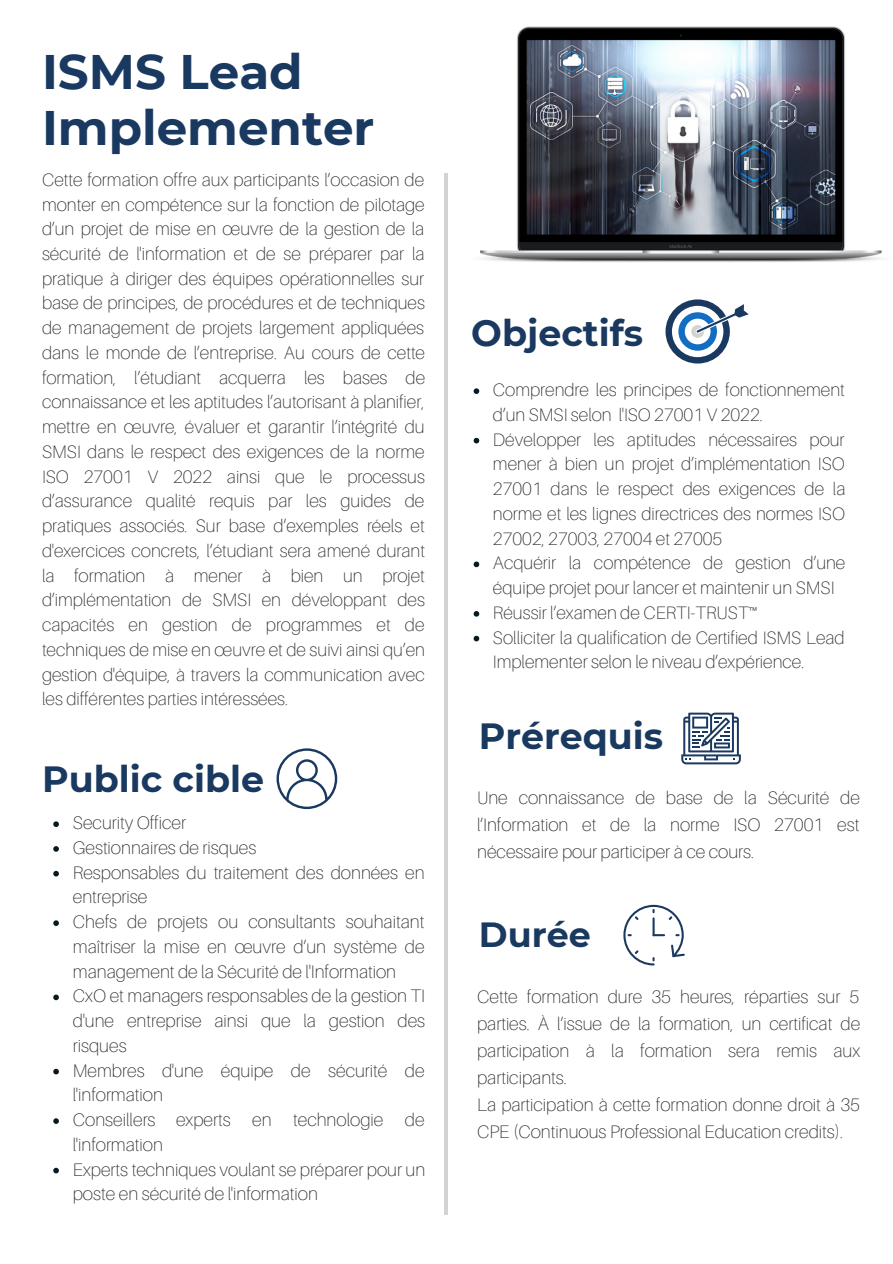
<style>
.page{position:relative;width:893px;height:1264px;background:#fff}
.page>*{position:absolute;margin:0;border:0;box-sizing:border-box;transform-origin:0 0}
.t1{font:700 48.45px/56.2px "Montserrat";color:#1a3960}
.t2{font:700 36.45px "Montserrat";color:#1a3960}
.t3{font:700 34.95px "Montserrat";color:#1a3960}
.t4{font:100 18.15px/24.8px "Aileron";color:#282828}
.t5{font:100 18px/24.8px "Aileron";color:#282828;text-align:justify}
</style>
<div class="page">
<hr style="left:444px;top:173px;width:4px;height:1041px;background:#d3d3d3">
<svg style="left:276px;top:748px;width:61px;height:61px"></svg>
<svg style="left:665px;top:299px;width:64px;height:64px"></svg>
<div style="left:672px;top:306px;width:51px;height:51px;background:#fff;border-radius:50%"></div>
<svg style="left:678px;top:312px;width:39px;height:39px"></svg>
<div style="left:684px;top:319px;width:26px;height:25px;background:#fff;border-radius:50%"></div>
<div style="left:691px;top:325px;width:13px;height:13px;background:#d3d3d3;border-radius:50%"></div>
<svg style="left:695px;top:302px;width:54px;height:31px"></svg>
<svg style="left:681px;top:712px;width:59px;height:52px"></svg>
<svg style="left:473px;top:388px;width:6px;height:6px"></svg>
<svg style="left:473px;top:438px;width:6px;height:5px"></svg>
<svg style="left:473px;top:561px;width:6px;height:6px"></svg>
<svg style="left:473px;top:611px;width:6px;height:5px"></svg>
<svg style="left:473px;top:635px;width:6px;height:6px"></svg>
<svg style="left:623px;top:904px;width:61px;height:61px"></svg>
<img style="left:480px;top:26px;width:402px;height:236px">
<svg style="left:53px;top:821px;width:6px;height:6px"></svg>
<svg style="left:53px;top:846px;width:6px;height:5px"></svg>
<svg style="left:53px;top:870px;width:6px;height:6px"></svg>
<svg style="left:53px;top:920px;width:6px;height:6px"></svg>
<svg style="left:53px;top:994px;width:6px;height:6px"></svg>
<svg style="left:53px;top:1068px;width:6px;height:6px"></svg>
<svg style="left:53px;top:1118px;width:6px;height:5px"></svg>
<svg style="left:53px;top:1167px;width:6px;height:6px"></svg>
<h1 class="t1" style="left:42px;top:43px;width:334px">ISMS Lead<br>Implementer</h1>
<p class="t5" style="left:42px;top:167px;width:384px">Cette formation offre aux participants l’occasion de monter en compétence sur la fonction de pilotage d’un projet de mise en œuvre de la gestion de la sécurité de l'information et de se préparer par la pratique à diriger des équipes opérationnelles sur base de principes, de procédures et de techniques de management de projets largement appliquées dans le monde de l’entreprise. Au cours de cette formation, l’étudiant acquerra les bases de connaissance et les aptitudes l’autorisant à planifier, mettre en œuvre, évaluer et garantir l’intégrité du SMSI dans le respect des exigences de la norme ISO 27001 V 2022 ainsi que le processus d’assurance qualité requis par les guides de pratiques associés. Sur base d’exemples réels et d'exercices concrets, l’étudiant sera amené durant la formation à mener à bien un projet d’implémentation de SMSI en développant des capacités en gestion de programmes et de techniques de mise en œuvre et de suivi ainsi qu’en gestion d'équipe, à travers la communication avec les différentes parties intéressées.</p>
<h2 class="t2" style="left:42px;top:756px;width:223px">Public cible</h2>
<p class="t4" style="left:73px;top:810px;width:354px">Security Officer<br>Gestionnaires de risques<br>Responsables du traitement des données en entreprise<br>Chefs de projets ou consultants souhaitant maîtriser la mise en œuvre d’un système de management de la Sécurité de l'Information<br>CxO et managers responsables de la gestion TI d'une entreprise ainsi que la gestion des risques<br>Membres d'une équipe de sécurité de l'information<br>Conseillers experts en technologie de l'information<br>Experts techniques voulant se préparer pour un poste en sécurité de l'information</p>
<h2 class="t2" style="left:471px;top:310px;width:173px">Objectifs</h2>
<p class="t5" style="left:493px;top:377px;width:354px;text-align:left">Comprendre les principes de fonctionnement d’un SMSI selon l'ISO 27001 V 2022.<br>Développer les aptitudes nécessaires pour mener à bien un projet d’implémentation ISO 27001 dans le respect des exigences de la norme et les lignes directrices des normes ISO 27002, 27003, 27004 et 27005<br>Acquérir la compétence de gestion d’une équipe projet pour lancer et maintenir un SMSI Réussir l’examen de CERTI-TRUST™<br>Solliciter la qualification de Certified ISMS Lead Implementer selon le niveau d’expérience.</p>
<h2 class="t2" style="left:479px;top:713px;width:186px">Prérequis</h2>
<p class="t4" style="left:477px;top:783px;width:384px;line-height:27px;text-align:justify">Une connaissance de base de la Sécurité de l’Information et de la norme ISO 27001 est nécessaire pour participer à ce cours.</p>
<h3 class="t3" style="left:479px;top:913px;width:113px">Durée</h3>
<p class="t4" style="left:477px;top:982px;width:384px;line-height:27px">Cette formation dure 35 heures, réparties sur 5 parties. À l’issue de la formation, un certificat de participation à la formation sera remis aux participants.<br>La participation à cette formation donne droit à 35<br>CPE (Continuous Professional Education credits).</p>
</div>
